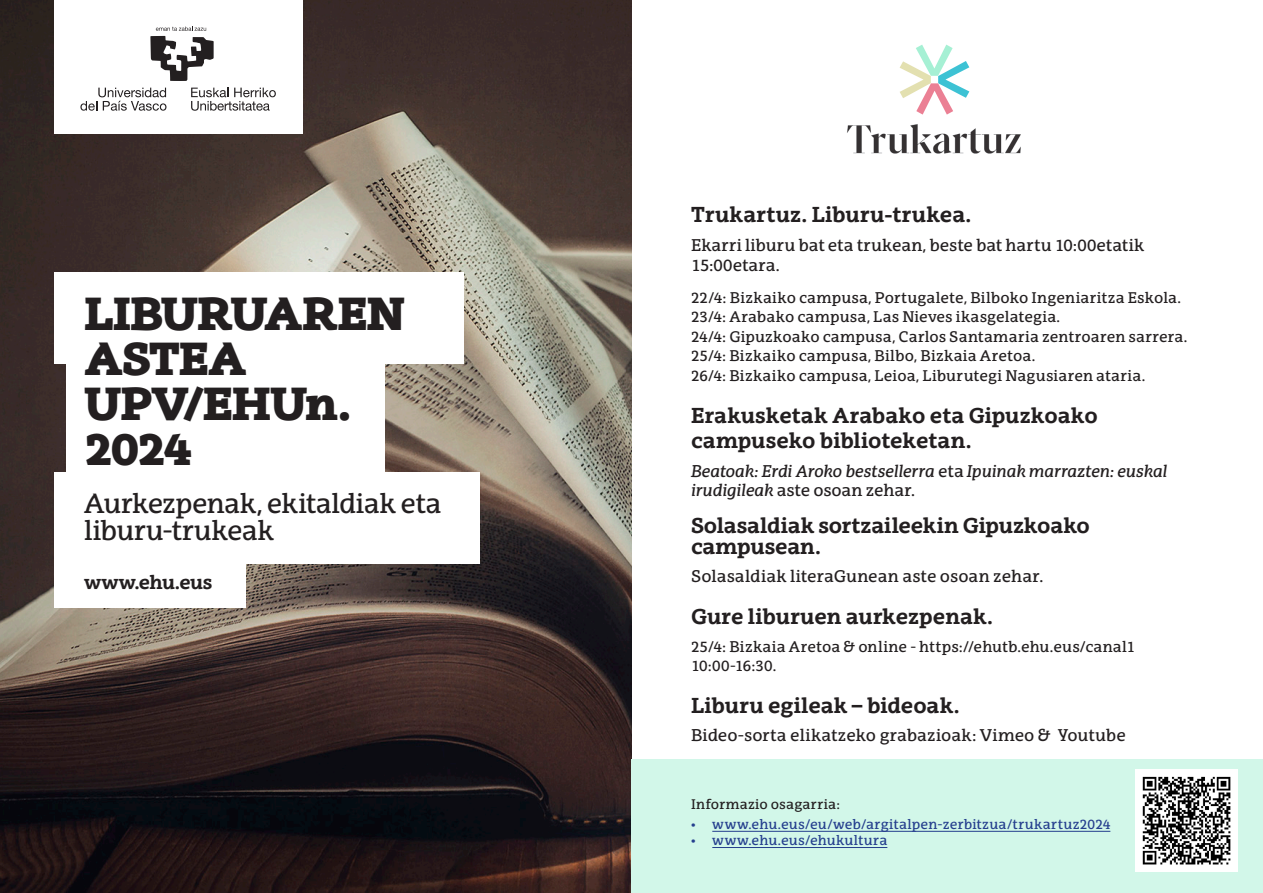
<style>
.page{position:relative;width:1263px;height:893px;background:#fff}
.page>*{position:absolute;margin:0;border:0;box-sizing:border-box;transform-origin:0 0}
.t1{font:900 45px/45px "EHU Serif";letter-spacing:-.025em;color:#231f20}
.t2{font:27px/27px "EHU Serif";letter-spacing:-.025em;color:#231f20}
.t3{font:700 21px/25.2px "EHU Serif";color:#231f20}
.t4{font:700 18.9px "EHU Serif";letter-spacing:-.02em;color:#231f20}
.t5{font:16.5px/19.8px "EHU Serif";color:#231f20}
.t6{font:italic 16.5px/19.5px "EHU Serif";letter-spacing:-.02em;color:#231f20}
.t7{font:15px "EHU Serif";letter-spacing:.01em;color:#231f20}
.t8{font:13.5px "EHU Serif";letter-spacing:.015em;color:#253f8e}
.t9{font:13.5px "EHU Serif";letter-spacing:.015em;color:#231f20}
.s1{font-style:normal}
</style>
<div class="page">
<img style="left:0;top:0;width:631px;height:893px">
<div style="left:54px;top:542px;width:192px;height:66px;background:#fff"></div>
<div style="left:631px;top:759px;width:632px;height:134px;background:#d2f7e9"></div>
<div style="left:54px;top:472px;width:425px;height:92px;background:#fff"></div>
<div style="left:54px;top:272px;width:409px;height:92px;background:#fff"></div>
<div style="left:66px;top:334px;width:319px;height:148px;background:#fff"></div>
<svg style="left:900px;top:45px;width:69px;height:70px"></svg>
<img style="left:847px;top:124px;width:174px;height:30px">
<hr style="left:712px;top:831px;width:398px;height:1px;background:#253f8e">
<hr style="left:712px;top:847px;width:175px;height:1px;background:#253f8e">
<div style="left:54px;top:0;width:248px;height:134px;background:#fff"></div>
<svg style="left:80px;top:88px;width:86px;height:23px"></svg>
<svg style="left:191px;top:88px;width:85px;height:23px"></svg>
<svg style="left:150px;top:27px;width:64px;height:54px"></svg>
<img style="left:1135px;top:770px;width:102px;height:102px">
<p class="t1" style="left:84px;top:290px;width:322px">LIBURUAREN<br>ASTEA<br>UPV/EHUn.</p>
<p class="t1" style="left:84px;top:425px;width:109px">2024</p>
<p class="t2" style="left:84px;top:490px;width:359px">Aurkezpenak, ekitaldiak eta liburu-trukeak</p>
<p class="t4" style="left:84px;top:570px;width:130px">www.ehu.eus</p>
<p class="t3" style="left:691px;top:202px;width:282px">Trukartuz. Liburu-trukea.</p>
<p class="t5" style="left:691px;top:235px;width:455px">Ekarri liburu bat eta trukean, beste bat hartu 10:00etatik<br>15:00etara.</p>
<p class="t7" style="left:691px;top:288px;width:492px">22/4: Bizkaiko campusa, Portugalete, Bilboko Ingeniaritza Eskola.</p>
<p class="t7" style="left:691px;top:308px;width:371px">23/4: Arabako campusa, Las Nieves ikasgelategia.</p>
<p class="t7" style="left:691px;top:327px;width:498px">24/4: Gipuzkoako campusa, Carlos Santamaria zentroaren sarrera.</p>
<p class="t7" style="left:691px;top:347px;width:346px">25/4: Bizkaiko campusa, Bilbo, Bizkaia Aretoa.</p>
<p class="t7" style="left:691px;top:366px;width:456px">26/4: Bizkaiko campusa, Leioa, Liburutegi Nagusiaren ataria.</p>
<p class="t3" style="left:691px;top:402px;width:408px">Erakusketak Arabako eta Gipuzkoako campuseko biblioteketan.</p>
<p class="t6" style="left:691px;top:460px;width:478px">Beatoak: Erdi Aroko bestsellerra <span class="s1">eta</span> Ipuinak marrazten: euskal irudigileak <span class="s1">aste osoan zehar.</span></p>
<p class="t3" style="left:691px;top:515px;width:400px;line-height:20.2px">Solasaldiak sortzaileekin Gipuzkoako campusean.</p>
<p class="t5" style="left:691px;top:566px;width:354px">Solasaldiak literaGunean aste osoan zehar.</p>
<p class="t3" style="left:691px;top:603px;width:304px">Gure liburuen aurkezpenak.</p>
<p class="t7" style="left:691px;top:637px;width:446px">25/4: Bizkaia Aretoa &amp; online - https://ehutb.ehu.eus/canal1</p>
<p class="t7" style="left:691px;top:657px;width:87px">10:00-16:30.</p>
<p class="t3" style="left:691px;top:693px;width:270px">Liburu egileak – bideoak.</p>
<p class="t5" style="left:691px;top:725px;width:436px">Bideo-sorta elikatzeko grabazioak: Vimeo &amp; Youtube</p>
<p class="t9" style="left:691px;top:796px;width:151px">Informazio osagarria:</p>
<p class="t8" style="left:691px;top:816px;width:421px">• www.ehu.eus/eu/web/argitalpen-zerbitzua/trukartuz2024</p>
<p class="t8" style="left:691px;top:832px;width:198px">• www.ehu.eus/ehukultura</p>
</div>
